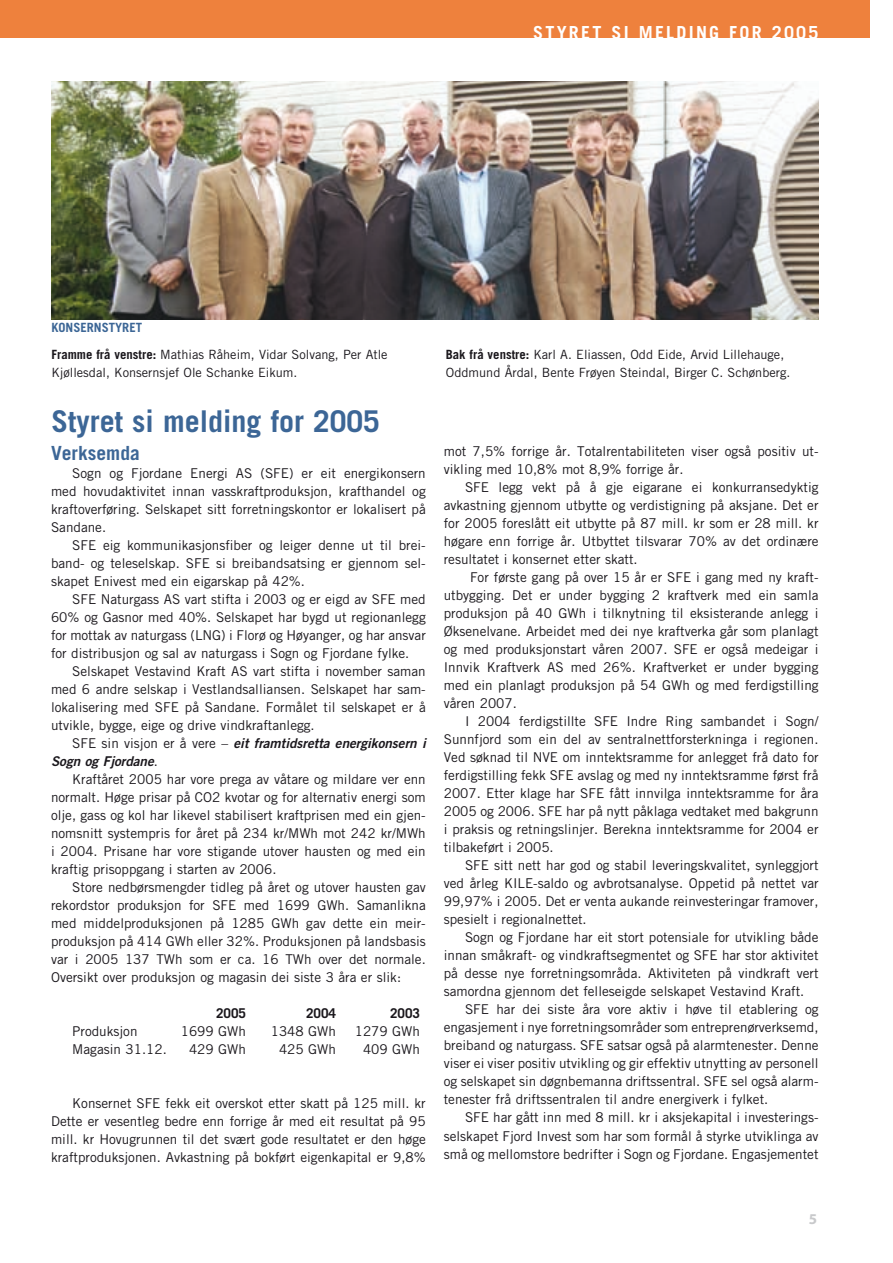
<style>
.page{position:relative;width:893px;height:1263px;background:#fff}
.page>*{position:absolute;margin:0;border:0;box-sizing:border-box;transform-origin:0 0}
.t1{font:700 30px "Trade Gothic";color:#3c6696}
.t2{font:700 19.5px "Trade Gothic";color:#3c6696}
.t3{font:700 18px "Trade Gothic";color:#fff}
.t4{font:13.5px/18px "Trade Gothic";color:#1a171c;text-align:justify}
.t5{font:italic 13.5px/18px "Trade Gothic Bold Two";color:#1a171c}
.t6{font:700 13.5px "Trade Gothic";color:#1a171c}
.t7{font:12.75px/27px "Trade Gothic";color:#1a171c}
.s1{font-weight:700;color:#3c6696}
.s2{font-weight:700}
.s3{font-family:"Trade Gothic";font-style:normal}
</style>
<div class="page">
<div style="left:0;top:0;width:870px;height:38px;background:#ee813d"></div>
<img style="left:51px;top:81px;width:768px;height:238px">
<h3 class="t3" style="left:533px;top:22px;width:13px">STYRET</h3>
<h3 class="t3" style="left:611px;top:22px;width:40px">SI MELDING</h3>
<h3 class="t3" style="left:729px;top:22px;width:12px">FOR</h3>
<h3 class="t3" style="left:772px;top:22px;width:48px">2005</h3>
<p class="t7" style="left:51px;top:314px;width:338px"><span class="s1">Konsernstyret<br></span><span class="s2">Framme frå venstre:</span> Mathias Råheim, Vidar Solvang, Per Atle</p>
<p class="t7" style="left:51px;top:359px;width:247px">Kjøllesdal, Konsernsjef Ole Schanke Eikum.</p>
<h1 class="t1" style="left:51px;top:403px;width:330px">Styret si melding for 2005</h1>
<h2 class="t2" style="left:51px;top:441px;width:90px">Verksemda</h2>
<p class="t4" style="left:51px;top:464px;width:376px;text-indent:21px">Sogn og Fjordane Energi AS (SFE) er eit energikonsern med hovudaktivitet innan vasskraftproduksjon, krafthandel og kraftoverføring. Selskapet sitt forretningskontor er lokalisert på Sandane.</p>
<p class="t4" style="left:51px;top:536px;width:376px;text-indent:21px">SFE eig kommunikasjonsfiber og leiger denne ut til brei&shy;band- og teleselskap. SFE si breibandsatsing er gjennom sel&shy;skapet Enivest med ein eigarskap på 42%.</p>
<p class="t4" style="left:51px;top:590px;width:376px;text-indent:21px">SFE Naturgass AS vart stifta i 2003 og er eigd av SFE med 60% og Gasnor med 40%. Selskapet har bygd ut regionanlegg for mottak av naturgass (LNG) i Florø og Høyanger, og har ansvar for distribusjon og sal av naturgass i Sogn og Fjordane fylke.</p>
<p class="t4" style="left:51px;top:662px;width:376px;text-indent:21px">Selskapet Vestavind Kraft AS vart stifta i november saman med 6 andre selskap i Vestlandsalliansen. Selskapet har sam&shy;lokalisering med SFE på Sandane. Formålet til selskapet er å utvikle, bygge, eige og drive vindkraftanlegg.</p>
<p class="t5" style="left:51px;top:734px;width:376px;text-indent:21px"><span class="s3">SFE sin visjon er å vere –</span> eit framtidsretta energikonsern i<br>Sogn og Fjordane<span class="s3">.</span></p>
<p class="t4" style="left:51px;top:770px;width:376px;text-indent:21px">Kraftåret 2005 har vore prega av våtare og mildare ver enn normalt. Høge prisar på CO2 kvotar og for alternativ energi som olje, gass og kol har likevel stabilisert kraftprisen med ein gjen&shy;nomsnitt systempris for året på 234 kr/MWh mot 242 kr/MWh i 2004. Prisane har vore stigande utover hausten og med ein kraftig prisoppgang i starten av 2006.</p>
<p class="t4" style="left:51px;top:878px;width:376px;text-indent:21px">Store nedbørsmengder tidleg på året og utover hausten gav rekordstor produksjon for SFE med 1699 GWh. Samanlikna med middelproduksjonen på 1285 GWh gav dette ein meir&shy;produksjon på 414 GWh eller 32%. Produksjonen på lands-basis var i 2005 137 TWh som er ca. 16 TWh over det normale.<br>Oversikt over produksjon og magasin dei siste 3 åra er slik:</p>
<p class="t6" style="left:216px;top:1005px;width:32px">2005</p>
<p class="t6" style="left:306px;top:1005px;width:32px">2004</p>
<p class="t6" style="left:390px;top:1005px;width:32px">2003</p>
<p class="t4" style="left:72px;top:1022px;width:67px">Produksjon</p>
<p class="t4" style="left:181px;top:1022px;width:67px">1699 GWh</p>
<p class="t4" style="left:271px;top:1022px;width:67px">1348 GWh</p>
<p class="t4" style="left:355px;top:1022px;width:67px">1279 GWh</p>
<p class="t4" style="left:72px;top:1040px;width:96px">Magasin 31.12.</p>
<p class="t4" style="left:189px;top:1040px;width:59px">429 GWh</p>
<p class="t4" style="left:279px;top:1040px;width:59px">425 GWh</p>
<p class="t4" style="left:363px;top:1040px;width:59px">409 GWh</p>
<p class="t4" style="left:51px;top:1094px;width:376px;text-indent:21px">Konsernet SFE fekk eit overskot etter skatt på 125 mill. kr Dette er vesentleg bedre enn forrige år med eit resultat på 95 mill. kr Hovugrunnen til det svært gode resultatet er den høge kraftproduksjonen. Avkastning på bokført eigenkapital er 9,8%</p>
<p class="t7" style="left:446px;top:345px;width:346px;line-height:18px"><span class="s2">Bak frå venstre:</span> Karl A. Eliassen, Odd Eide, Arvid Lillehauge,<br>Oddmund Årdal, Bente Frøyen Steindal, Birger C. Schønberg.</p>
<p class="t4" style="left:444px;top:442px;width:375px">mot 7,5% forrige år. Totalrentabiliteten viser også positiv ut&shy;vikling med 10,8% mot 8,9% forrige år.</p>
<p class="t4" style="left:444px;top:478px;width:376px;text-indent:21px">SFE legg vekt på å gje eigarane ei konkurransedyktig avkastning gjennom utbytte og verdistigning på aksjane. Det er for 2005 foreslått eit utbytte på 87 mill. kr som er 28 mill. kr høgare enn forrige år. Utbyttet tilsvarar 70% av det ordinære resultatet i konsernet etter skatt.</p>
<p class="t4" style="left:444px;top:568px;width:376px;text-indent:26px">For første gang på over 15 år er SFE i gang med ny kraft&shy;utbygging. Det er under bygging 2 kraftverk med ein samla produksjon på 40 GWh i tilknytning til eksisterande anlegg i Øksenelvane. Arbeidet med dei nye kraftverka går som planlagt og med produksjonstart våren 2007. SFE er også medeigar i Innvik Kraftverk AS med 26%. Kraftverket er under bygging med ein planlagt produksjon på 54 GWh og med ferdigstilling våren 2007.</p>
<p class="t4" style="left:444px;top:712px;width:376px;text-indent:21px">I 2004 ferdigstillte SFE Indre Ring sambandet i Sogn/ Sunnfjord som ein del av sentralnettforsterkninga i regionen.<br>Ved søknad til NVE om inntektsramme for anlegget frå dato for ferdigstilling fekk SFE avslag og med ny inntektsramme først frå 2007. Etter klage har SFE fått innvilga inntektsramme for åra 2005 og 2006. SFE har på nytt påklaga vedtaket med bakgrunn i praksis og retningslinjer. Berekna inntektsramme for 2004 er tilbakeført i 2005.</p>
<p class="t4" style="left:444px;top:856px;width:376px;text-indent:21px">SFE sitt nett har god og stabil leveringskvalitet, synleggjort ved årleg KILE-saldo og avbrotsanalyse. Oppetid på nettet var 99,97% i 2005. Det er venta aukande reinvesteringar framover, spesielt i regionalnettet.</p>
<p class="t4" style="left:444px;top:928px;width:376px;text-indent:21px">Sogn og Fjordane har eit stort potensiale for utvikling både innan småkraft- og vindkraftsegmentet og SFE har stor aktivitet på desse nye forretningsområda. Aktiviteten på vindkraft vert samordna gjennom det felleseigde selskapet Vestavind Kraft.</p>
<p class="t4" style="left:444px;top:1000px;width:376px;text-indent:21px">SFE har dei siste åra vore aktiv i høve til etablering og engasjement i nye forretningsområder som entreprenør-verksemd, breiband og naturgass. SFE satsar også på alarmtenester. Denne viser ei viser positiv utvikling og gir effektiv utnytting av personell og selskapet sin døgnbemanna driftssentral. SFE sel også alarm&shy;tenester frå driftssentralen til andre energiverk i fylket.</p>
<p class="t4" style="left:444px;top:1108px;width:376px;line-height:18.6px;text-indent:21px">SFE har gått inn med 8 mill. kr i aksjekapital i investerings&shy;selskapet Fjord Invest som har som formål å styrke ut-viklinga av små og mellomstore bedrifter i Sogn og Fjordane. Engasjementet</p>
</div>
